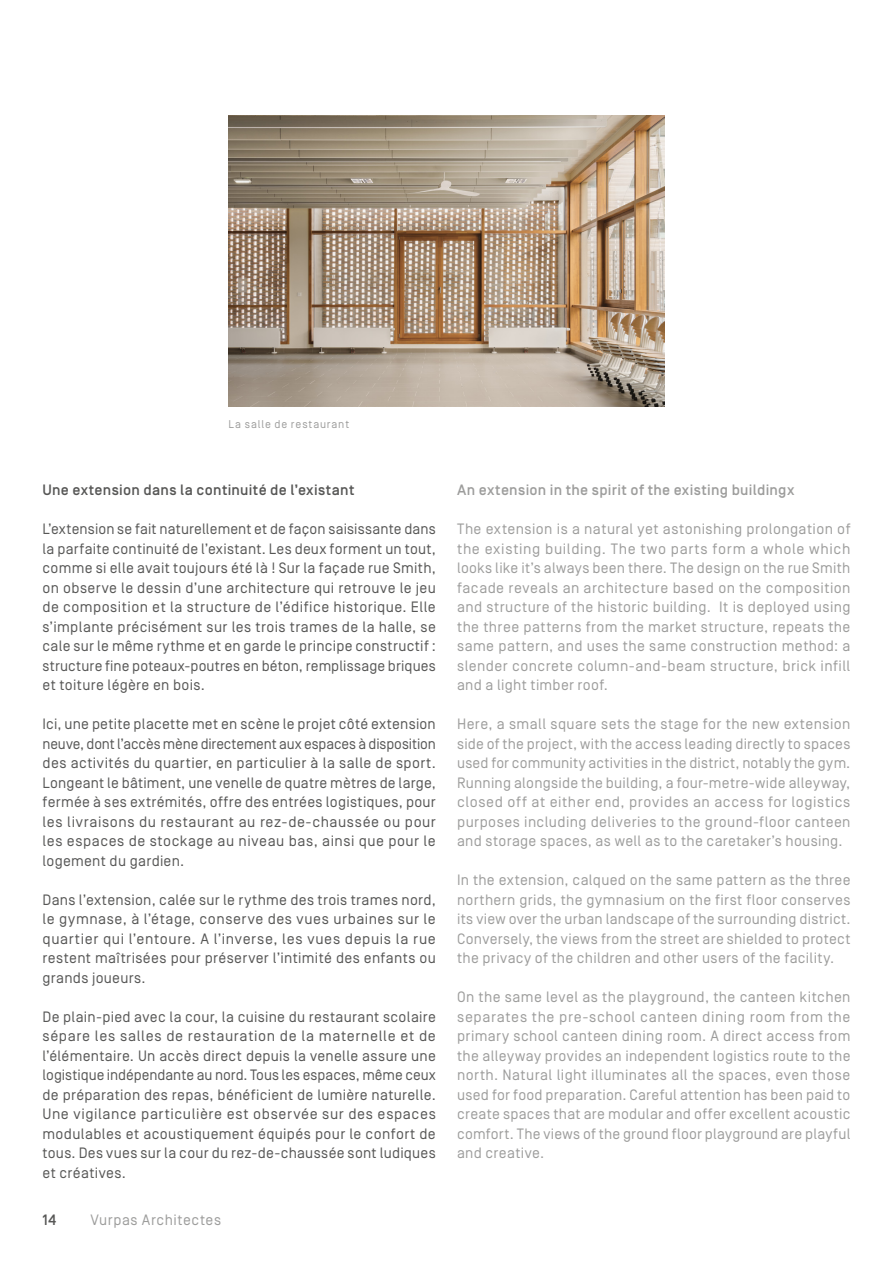
<style>
.page{position:relative;width:893px;height:1263px;background:#fff}
.page>*{position:absolute;margin:0;border:0;box-sizing:border-box;transform-origin:0 0}
.t1{font:15px/19.5px "Simplon Norm";letter-spacing:.025em;color:#9d9d9c;text-align:justify}
.t2{font:15px/19.5px "Simplon Norm";letter-spacing:.02em;color:#575756;text-align:justify}
.t3{font:500 15px "Simplon Norm";letter-spacing:.02em;color:#9d9d9c}
.t4{font:500 15px "Simplon Norm";letter-spacing:.02em;color:#575756}
.t5{font:11.25px "Simplon Norm";letter-spacing:.08em;color:#9d9d9c}
</style>
<div class="page">
<img style="left:229px;top:116px;width:435px;height:290px">
<p class="t5" style="left:229px;top:418px;width:122px">La salle de restaurant</p>
<p class="t4" style="left:43px;top:482px;width:313px">Une extension dans la continuité de l’existant</p>
<p class="t2" style="left:43px;top:520px;width:395px">L’extension se fait naturellement et de façon saisissante dans la parfaite continuité de l’existant. Les deux forment un tout, comme si elle avait toujours été là ! Sur la façade rue Smith, on observe le dessin d’une architecture qui retrouve le jeu de composition et la structure de l’édifice historique. Elle s’implante précisément sur les trois trames de la halle, se cale sur le même rythme et en garde le principe constructif : structure fine poteaux-poutres en béton, remplissage briques et toiture légère en bois.</p>
<p class="t2" style="left:43px;top:715px;width:395px">Ici, une petite placette met en scène le projet côté extension neuve, dont l’accès mène directement aux espaces à disposition des activités du quartier, en particulier à la salle de sport.<br>Longeant le bâtiment, une venelle de quatre mètres de large, fermée à ses extrémités, offre des entrées logistiques, pour les livraisons du restaurant au rez-de-chaussée ou pour les espaces de stockage au niveau bas, ainsi que pour le logement du gardien.</p>
<p class="t2" style="left:43px;top:890px;width:395px">Dans l’extension, calée sur le rythme des trois trames nord, le gymnase, à l’étage, conserve des vues urbaines sur le quartier qui l’entoure. A l’inverse, les vues depuis la rue restent maîtrisées pour préserver l’intimité des enfants ou grands joueurs.</p>
<p class="t2" style="left:43px;top:1007px;width:395px">De plain-pied avec la cour, la cuisine du restaurant scolaire sépare les salles de restauration de la maternelle et de l’élémentaire. Un accès direct depuis la venelle assure une logistique indépendante au nord. Tous les espaces, même ceux de préparation des repas, bénéficient de lumière naturelle.<br>Une vigilance particulière est observée sur des espaces modulables et acoustiquement équipés pour le confort de tous. Des vues sur la cour du rez-de-chaussée sont ludiques et créatives.</p>
<p class="t4" style="left:43px;top:1212px;width:15px">14</p>
<p class="t1" style="left:90px;top:1211px;width:132px">Vurpas Architectes</p>
<p class="t3" style="left:457px;top:482px;width:339px">An extension in the spirit of the existing buildingx</p>
<p class="t1" style="left:457px;top:520px;width:395px">The extension is a natural yet astonishing prolongation of the existing building. The two parts form a whole which looks like it’s always been there. The design on the rue Smith facade reveals an architecture based on the composition and structure of the historic building. It is deployed using the three patterns from the market structure, repeats the same pattern, and uses the same construction method: a slender concrete column-and-beam structure, brick infill and a light timber roof.</p>
<p class="t1" style="left:457px;top:715px;width:395px">Here, a small square sets the stage for the new extension side of the project, with the access leading directly to spaces used for community activities in the district, notably the gym.<br>Running alongside the building, a four-metre-wide alleyway, closed off at either end, provides an access for logistics purposes including deliveries to the ground-floor canteen and storage spaces, as well as to the caretaker’s housing.</p>
<p class="t1" style="left:457px;top:871px;width:395px">In the extension, calqued on the same pattern as the three northern grids, the gymnasium on the first floor conserves its view over the urban landscape of the surrounding district.<br>Conversely, the views from the street are shielded to protect the privacy of the children and other users of the facility.</p>
<p class="t1" style="left:457px;top:988px;width:395px">On the same level as the playground, the canteen kitchen separates the pre-school canteen dining room from the primary school canteen dining room. A direct access from the alleyway provides an independent logistics route to the north. Natural light illuminates all the spaces, even those used for food preparation. Careful attention has been paid to create spaces that are modular and offer excellent acoustic comfort. The views of the ground floor playground are playful and creative.</p>
</div>
